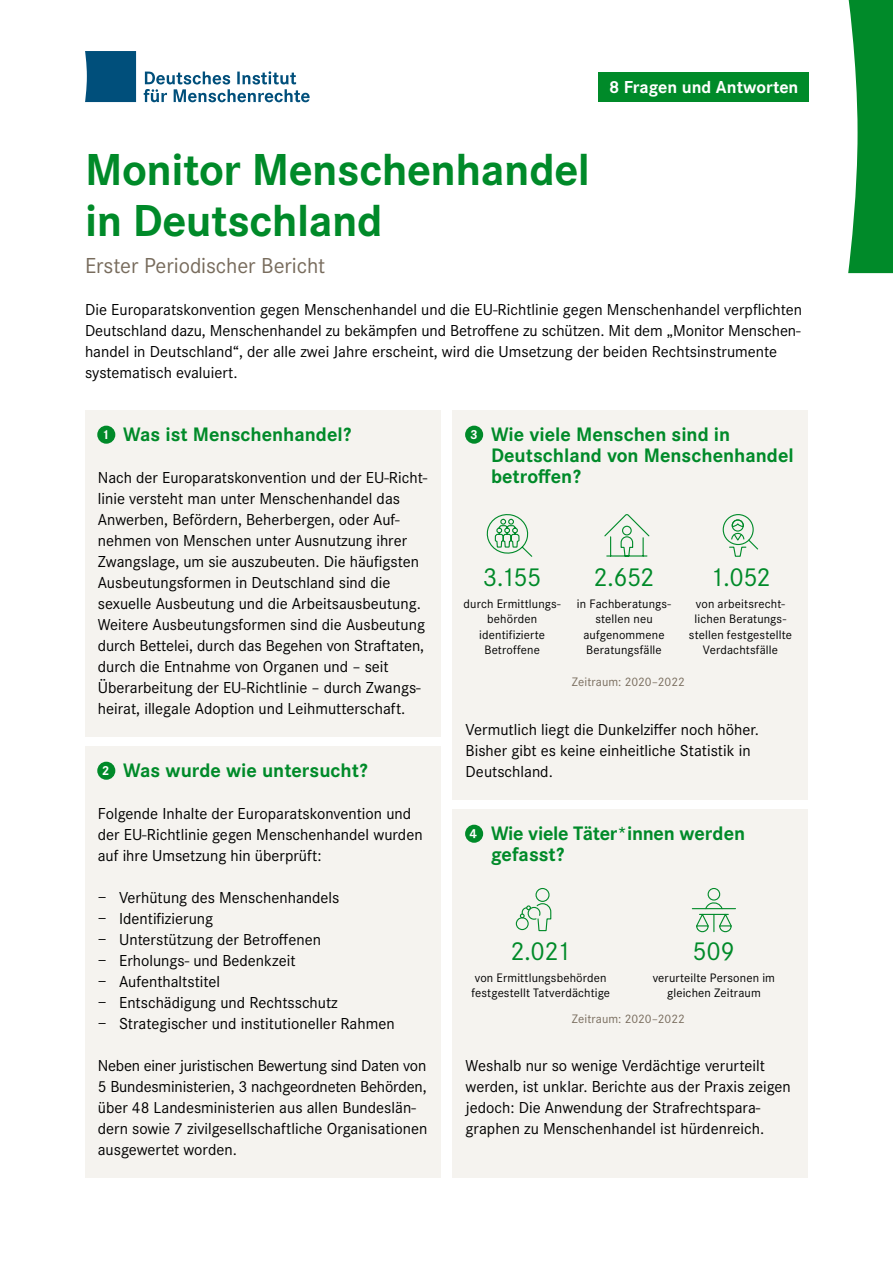
<style>
.page{position:relative;width:893px;height:1263px;background:#fff}
.page>*{position:absolute;margin:0;border:0;box-sizing:border-box;transform-origin:0 0}
.t1{font:700 46.5px/51px "Corporate S";letter-spacing:-.01em;color:#008a29}
.t2{font:27px "Corporate S";letter-spacing:-.025em;color:#008a29}
.t3{font:22.5px "Corporate S";letter-spacing:-.005em;color:#786c5d}
.t4{font:700 20.25px/21px "Corporate S";color:#008a29}
.t5{font:700 18px "Corporate S";color:#fff}
.t6{font:16.5px/21px "Corporate S";color:#000}
.t7{font:700 13.5px "Corporate S";color:#fff}
.t8{font:12.75px/15.3px "Corporate S";letter-spacing:.01em;color:#000;text-align:center}
.t9{font:12.75px "Corporate S";letter-spacing:.005em;color:#786c5d}
</style>
<div class="page">
<svg style="left:848px;top:0;width:45px;height:273px;background:#299c4b"></svg>
<div style="left:85px;top:51px;width:51px;height:51px;background:#004f7b"></div>
<svg style="left:144px;top:71px;width:166px;height:31px"></svg>
<div style="left:598px;top:72px;width:211px;height:30px;background:#008a29"></div>
<div style="left:85px;top:410px;width:355px;height:55px;background:#f5f3ef"></div>
<div style="left:85px;top:441px;width:355px;height:295px;background:#f5f3ef"></div>
<div style="left:85px;top:746px;width:355px;height:55px;background:#f5f3ef"></div>
<div style="left:85px;top:777px;width:355px;height:106px;background:#f5f3ef"></div>
<div style="left:85px;top:883px;width:355px;height:34px;background:#f5f3ef"></div>
<div style="left:85px;top:904px;width:355px;height:34px;background:#f5f3ef"></div>
<div style="left:85px;top:925px;width:355px;height:34px;background:#f5f3ef"></div>
<div style="left:85px;top:946px;width:355px;height:34px;background:#f5f3ef"></div>
<div style="left:85px;top:967px;width:355px;height:34px;background:#f5f3ef"></div>
<div style="left:85px;top:988px;width:355px;height:34px;background:#f5f3ef"></div>
<div style="left:85px;top:1009px;width:355px;height:34px;background:#f5f3ef"></div>
<div style="left:85px;top:1029px;width:355px;height:148px;background:#f5f3ef"></div>
<div style="left:453px;top:410px;width:355px;height:97px;background:#f5f3ef"></div>
<div style="left:453px;top:693px;width:355px;height:106px;background:#f5f3ef"></div>
<div style="left:453px;top:809px;width:355px;height:76px;background:#f5f3ef"></div>
<div style="left:453px;top:1029px;width:355px;height:148px;background:#f5f3ef"></div>
<div style="left:97px;top:426px;width:18px;height:18px;background:#008a29;border-radius:50%"></div>
<div style="left:97px;top:762px;width:18px;height:18px;background:#008a29;border-radius:50%"></div>
<div style="left:465px;top:426px;width:18px;height:18px;background:#008a29;border-radius:50%"></div>
<div style="left:453px;top:504px;width:351px;height:196px;background:#f5f3ef"></div>
<svg style="left:604px;top:514px;width:46px;height:43px"></svg>
<svg style="left:486px;top:514px;width:47px;height:43px"></svg>
<div style="left:723px;top:514px;width:31px;height:31px;border:1px solid #008a29;border-radius:50%"></div>
<svg style="left:728px;top:519px;width:31px;height:38px"></svg>
<div style="left:465px;top:825px;width:18px;height:18px;background:#008a29;border-radius:50%"></div>
<div style="left:453px;top:882px;width:355px;height:155px;background:#f5f3ef"></div>
<hr style="left:692px;top:908px;width:43px;height:1px;background:#008a29">
<div style="left:708px;top:888px;width:12px;height:12px;border:1px solid #008a29;border-radius:50%"></div>
<svg style="left:695px;top:902px;width:38px;height:31px"></svg>
<div style="left:516px;top:917px;width:13px;height:13px;border:1px solid #008a29;border-radius:50%"></div>
<svg style="left:520px;top:888px;width:32px;height:44px"></svg>
<h1 class="t1" style="left:85px;top:142px;width:506px">Monitor Menschenhandel in Deutschland</h1>
<h3 class="t3" style="left:85px;top:251px;width:242px">Erster Periodischer Bericht</h3>
<p class="t5" style="left:609px;top:75px;width:191px">8 Fragen und Antworten</p>
<p class="t6" style="left:85px;top:298px;width:719px">Die Europaratskonvention gegen Menschenhandel und die EU-Richtlinie gegen Menschenhandel verpflichten Deutschland dazu, Menschenhandel zu bekämpfen und Betroffene zu schützen. Mit dem „Monitor Menschen&shy;handel in Deutschland“, der alle zwei Jahre erscheint, wird die Umsetzung der beiden Rechtsinstrumente systematisch evaluiert.</p>
<p class="t4" style="left:123px;top:423px;width:229px">Was ist Menschenhandel?</p>
<p class="t6" style="left:98px;top:466px;width:331px">Nach der Europaratskonvention und der EU-Richt&shy;linie versteht man unter Menschenhandel das Anwerben, Befördern, Beherbergen, oder Auf&shy;nehmen von Menschen unter Ausnutzung ihrer Zwangslage, um sie auszubeuten. Die häufigsten Ausbeutungsformen in Deutschland sind die sexuelle Ausbeutung und die Arbeitsausbeutung.<br>Weitere Ausbeutungsformen sind die Ausbeutung durch Bettelei, durch das Begehen von Straftaten, durch die Entnahme von Organen und – seit Überarbeitung der EU-Richtlinie – durch Zwangs&shy;heirat, illegale Adoption und Leihmutterschaft.</p>
<p class="t7" style="left:102px;top:425px;width:9px">1</p>
<p class="t4" style="left:123px;top:759px;width:246px">Was wurde wie untersucht?</p>
<p class="t6" style="left:98px;top:802px;width:326px">Folgende Inhalte der Europaratskonvention und der EU-Richtlinie gegen Menschenhandel wurden auf ihre Umsetzung hin überprüft:</p>
<p class="t6" style="left:98px;top:886px;width:298px">− Verhütung des Menschenhandels<br>− Identifizierung<br>− Unterstützung der Betroffenen<br>− Erholungs- und Bedenkzeit<br>− Aufenthaltstitel<br>− Entschädigung und Rechtsschutz<br>− Strategischer und institutioneller Rahmen</p>
<p class="t6" style="left:98px;top:1054px;width:331px">Neben einer juristischen Bewertung sind Daten von 5 Bundesministerien, 3 nachgeordneten Behörden, über 48 Landesministerien aus allen Bundeslän&shy;dern sowie 7 zivilgesellschaftliche Organisationen ausgewertet worden.</p>
<p class="t7" style="left:102px;top:761px;width:9px">2</p>
<p class="t7" style="left:470px;top:425px;width:9px">3</p>
<p class="t4" style="left:491px;top:423px;width:304px">Wie viele Menschen sind in<br>Deutschland von Menschenhandel betroffen?</p>
<h2 class="t2" style="left:483px;top:559px;width:60px">3.155</h2>
<h2 class="t2" style="left:593px;top:559px;width:63px">2.652</h2>
<h2 class="t2" style="left:710px;top:559px;width:62px">1.052</h2>
<p class="t8" style="left:689px;top:596px;width:104px">von arbeitsrecht&shy;lichen Beratungs&shy;stellen festgestellte<br>Verdachtsfälle</p>
<p class="t8" style="left:464px;top:596px;width:99px">durch Ermittlungs&shy;behörden identifizierte<br>Betroffene</p>
<p class="t8" style="left:577px;top:596px;width:96px">in Fachberatungs&shy;stellen neu aufgenommene<br>Beratungsfälle</p>
<p class="t9" style="left:572px;top:673px;width:115px">Zeitraum: 2020–2022</p>
<p class="t6" style="left:466px;top:718px;width:295px">Vermutlich liegt die Dunkelziffer noch höher.<br>Bisher gibt es keine einheitliche Statistik in<br>Deutschland.</p>
<p class="t7" style="left:469px;top:824px;width:9px">4</p>
<p class="t4" style="left:491px;top:822px;width:256px">Wie viele Täter*innen werden gefasst?</p>
<h2 class="t2" style="left:510px;top:933px;width:62px">2.021</h2>
<p class="t8" style="left:471px;top:970px;width:140px;text-align:left">von Ermittlungsbehörden festgestellt Tatverdächtige</p>
<h2 class="t2" style="left:692px;top:933px;width:44px">509</h2>
<p class="t8" style="left:653px;top:970px;width:124px">verurteilte Personen im gleichen Zeitraum</p>
<p class="t9" style="left:572px;top:1011px;width:115px">Zeitraum: 2020–2022</p>
<p class="t6" style="left:466px;top:1054px;width:327px">Weshalb nur so wenige Verdächtige verurteilt werden, ist unklar. Berichte aus der Praxis zeigen jedoch: Die Anwendung der Strafrechtspara&shy;graphen zu Menschenhandel ist hürdenreich.</p>
</div>
